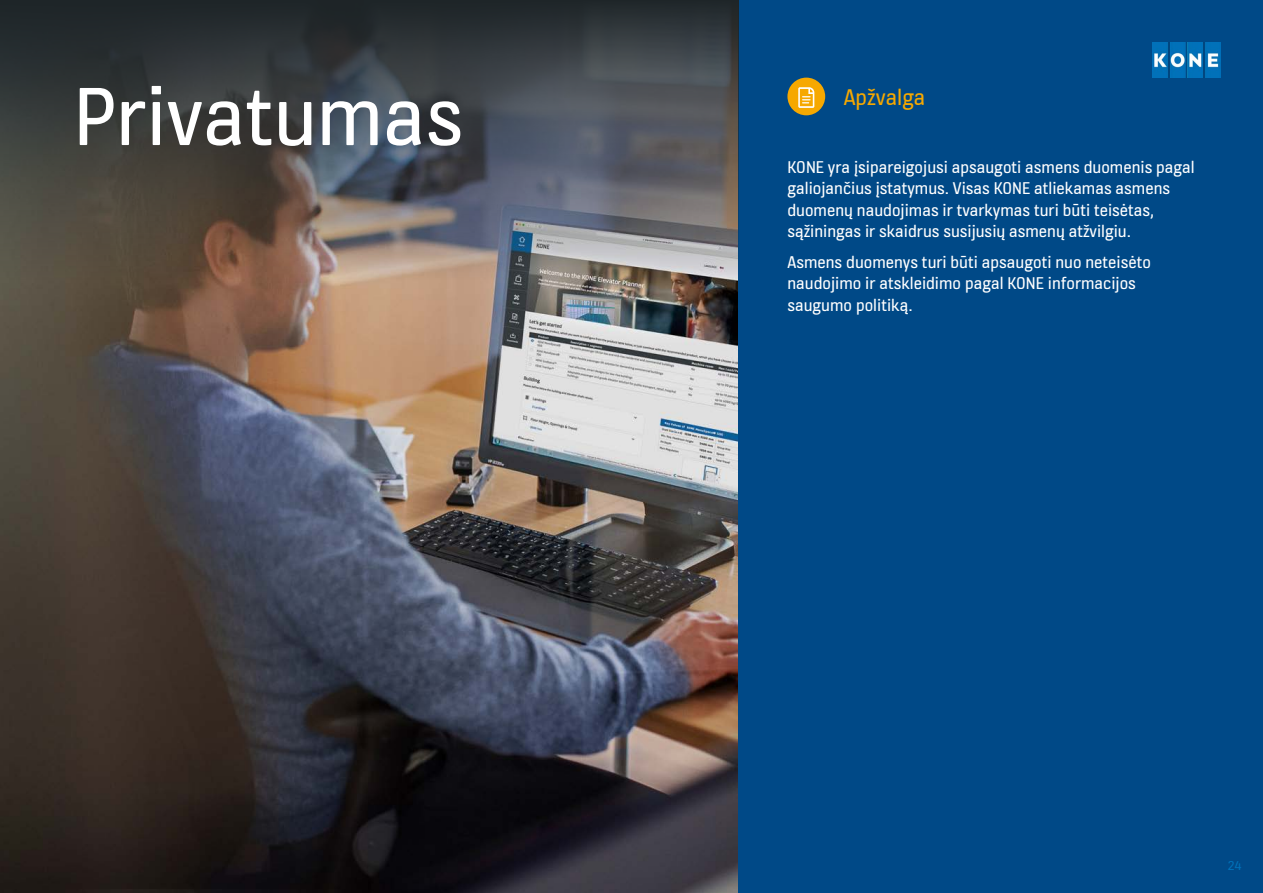
<style>
.page{position:relative;width:1263px;height:893px;background:#fff}
.page>*{position:absolute;margin:0;border:0;box-sizing:border-box;transform-origin:0 0}
.t1{font:88.5px "KONE Information";color:#fff}
.t2{font:24px "KONE Information";color:#f6a800}
.t3{font:18px/21.6px "KONE Information";color:#fff}
.t4{font:13.5px "KONE Information";color:#0071b9}
</style>
<div class="page">
<img style="left:0;top:281px;width:738px;height:612px">
<div style="left:738px;top:0;width:525px;height:893px;background:#004987"></div>
<div style="left:787px;top:78px;width:38px;height:37px;background:#f6a800;border-radius:50%"></div>
<svg style="left:798px;top:87px;width:16px;height:21px"></svg>
<svg style="left:0;top:0;width:738px;height:281px;background:#4f4f50"></svg>
<img style="left:1152px;top:43px;width:68px;height:34px">
<h1 class="t1" style="left:73px;top:55px;width:392px">Privatumas</h1>
<h2 class="t2" style="left:844px;top:80px;width:83px">Apžvalga</h2>
<p class="t3" style="left:787px;top:157px;width:409px">KONE yra įsipareigojusi apsaugoti asmens duomenis pagal galiojančius įstatymus. Visas KONE atliekamas asmens duomenų naudojimas ir tvarkymas turi būti teisėtas, sąžiningas ir skaidrus susijusių asmenų atžvilgiu.</p>
<p class="t3" style="left:787px;top:252px;width:365px">Asmens duomenys turi būti apsaugoti nuo neteisėto naudojimo ir atskleidimo pagal KONE informacijos saugumo politiką.</p>
<p class="t4" style="left:1228px;top:856px;width:15px">24</p>
</div>
